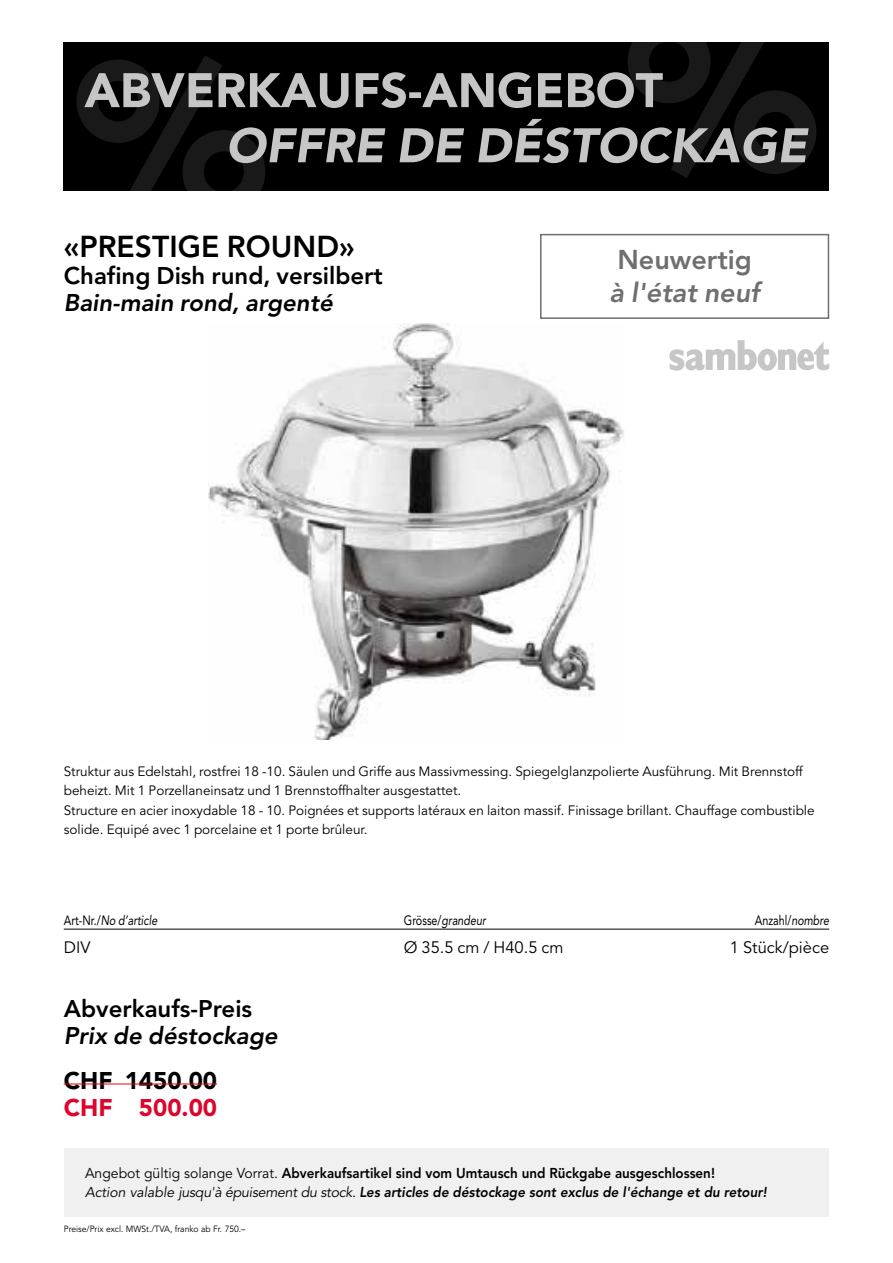
<style>
.page{position:relative;width:893px;height:1263px;background:#fff}
.page>*{position:absolute;margin:0;border:0;box-sizing:border-box;transform-origin:0 0}
.t1{font:800 30px "Avenir LT Std";color:#000}
.t2{font:italic 800 27px "Avenir LT Std";color:#706f6f}
.t3{font:800 27px "Avenir LT Std";color:#706f6f}
.t4{font:800 24px "Avenir LT Std";color:#000}
.t5{font:italic 800 24px "Avenir LT Std";color:#000}
.t6{font:900 24px "Avenir LT Std";color:#000}
.t7{font:900 24px "Avenir LT Std";color:#dd052b}
.t8{font:16.5px "Avenir LT Std";color:#000}
.t9{font:800 14.25px/19.5px "Avenir LT Std";color:#000;scale:.94 1}
.t10{font:13.5px/19.5px "Avenir LT Std";color:#000}
.t11{font:italic 13.5px "Avenir LT Std";color:#000;scale:.8 1}
.t12{font:13.5px "Avenir LT Std";color:#000;scale:.8 1}
.t13{font:9px "Avenir LT Std";color:#000;scale:.95 1}
.s1{font-style:normal}
.s2{font-style:italic}
.s3{font-weight:400}
.s4{font-weight:400;font-style:italic}
</style>
<div class="page">
<div style="left:64px;top:43px;width:765px;height:148px;background:#000"></div>
<svg style="left:77px;top:42px;width:739px;height:149px"></svg>
<div style="left:64px;top:1148px;width:765px;height:68px;background:#f0f0f0"></div>
<hr style="left:64px;top:1083px;width:153px;height:1px;background:#e30613">
<svg style="left:669px;top:340px;width:160px;height:31px"></svg>
<hr style="left:64px;top:929px;width:765px;height:1px;background:#000">
<div style="left:540px;top:234px;width:289px;height:85px;border:2px solid #706f6f"></div>
<img style="left:208px;top:323px;width:416px;height:416px">
<h1 class="t1" style="left:64px;top:228px;width:292px">«PRESTIGE ROUND»</h1>
<h3 class="t4" style="left:64px;top:261px;width:321px">Chafing Dish rund, versilbert</h3>
<h3 class="t5" style="left:64px;top:288px;width:271px">Bain-main rond, argenté</h3>
<h2 class="t3" style="left:617px;top:243px;width:136px">Neuwertig</h2>
<h2 class="t2" style="left:610px;top:276px;width:152px">à l'état neuf</h2>
<p class="t10" style="left:64px;top:762px;width:752px">Struktur aus Edelstahl, rostfrei 18 -10. Säulen und Griffe aus Massivmessing. Spiegelglanzpolierte Ausführung. Mit Brennstoff beheizt. Mit 1 Porzellaneinsatz und 1 Brennstoffhalter ausgestattet.<br>Structure en acier inoxydable 18 - 10. Poignées et supports latéraux en laiton massif. Finissage brillant. Chauffage combustible solide. Equipé avec 1 porcelaine et 1 porte brûleur.</p>
<p class="t11" style="left:64px;top:912px;width:118px"><span class="s1">Art-Nr./</span>No d’article</p>
<p class="t11" style="left:404px;top:912px;width:104px"><span class="s1">Grösse/</span>grandeur</p>
<p class="t12" style="left:755px;top:912px;width:95px">Anzahl/<span class="s2">nombre</span></p>
<p class="t8" style="left:64px;top:937px;width:28px">DIV</p>
<p class="t8" style="left:404px;top:937px;width:161px">Ø 35.5 cm / H40.5 cm</p>
<p class="t8" style="left:730px;top:937px;width:101px">1 Stück/pièce</p>
<h3 class="t4" style="left:64px;top:995px;width:190px">Abverkaufs-Preis</h3>
<h3 class="t5" style="left:64px;top:1022px;width:215px">Prix de déstockage</h3>
<h3 class="t6" style="left:64px;top:1066px;width:155px">CHF 1450.00</h3>
<h3 class="t7" style="left:64px;top:1092px;width:155px">CHF 500.00</h3>
<p class="t9" style="left:85px;top:1163px;width:727px"><span class="s3">Angebot gültig solange Vorrat.</span> Abverkaufsartikel sind vom Umtausch und Rückgabe ausgeschlossen!<br><span class="s4">Action valable jusqu'à épuisement du stock.</span> <span class="s2">Les articles de déstockage sont exclus de l'échange et du retour!</span></p>
<p class="t13" style="left:64px;top:1223px;width:193px">Preise/Prix excl. MWSt./TVA, franko ab Fr. 750.–</p>
</div>
